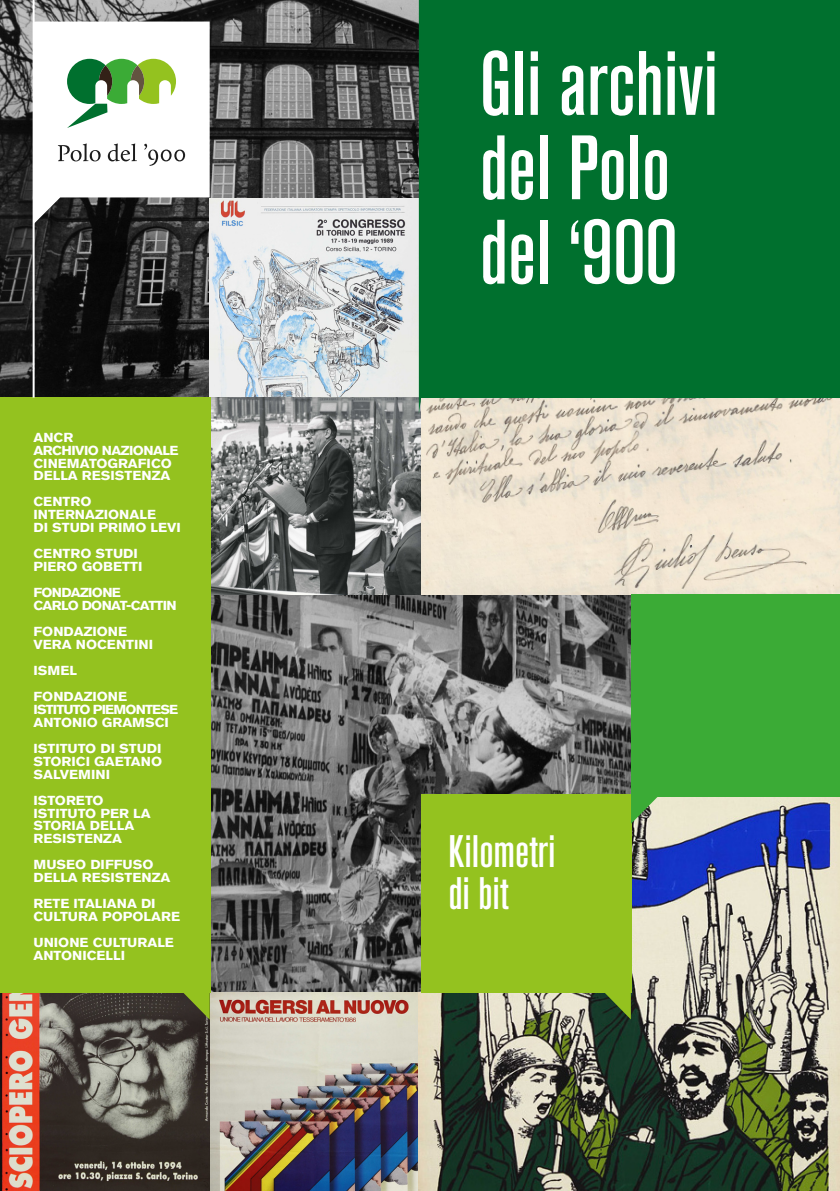
<style>
.page{position:relative;width:840px;height:1191px;background:#fff}
.page>*{position:absolute;margin:0;border:0;box-sizing:border-box;transform-origin:0 0}
.t1{font:500 condensed 90.4px "Akzidenz Grotesk BQ";color:#fff}
.t2{font:500 condensed 45.2px "Akzidenz Grotesk BQ";color:#fff}
.t3{font:700 13px/13px "Akzidenz Grotesk BQ";color:#fff;scale:1.08 1}
.t4{font:700 13px "Akzidenz Grotesk BQ";letter-spacing:-.05em;color:#fff;scale:1.08 1}
</style>
<div class="page">
<img style="left:0;top:0;width:418px;height:397px">
<img style="left:0;top:992px;width:210px;height:199px">
<img style="left:210px;top:397px;width:211px;height:198px">
<img style="left:210px;top:991px;width:208px;height:200px">
<img style="left:210px;top:198px;width:208px;height:199px">
<img style="left:418px;top:797px;width:421px;height:394px">
<img style="left:421px;top:397px;width:418px;height:198px">
<img style="left:210px;top:595px;width:393px;height:396px">
<div style="left:420px;top:0;width:419px;height:397px;background:#00702e"></div>
<svg style="left:418px;top:0;width:56px;height:414px"></svg>
<div style="left:421px;top:794px;width:210px;height:198px;background:#94c21f"></div>
<div style="left:0;top:397px;width:210px;height:595px;background:#94c21f"></div>
<svg style="left:183px;top:992px;width:26px;height:27px"></svg>
<div style="left:631px;top:594px;width:208px;height:203px;background:#3bab36"></div>
<svg style="left:603px;top:594px;width:55px;height:425px"></svg>
<svg style="left:35px;top:22px;width:174px;height:202px"></svg>
<hr style="left:33px;top:0;width:2px;height:397px;background:#fff">
<p class="t3" style="left:33px;top:430px;width:38px">ANCR</p>
<p class="t3" style="left:33px;top:443px;width:136px">ARCHIVIO NAZIONALE<br>CINEMATOGRAFICO<br>DELLA RESISTENZA</p>
<p class="t3" style="left:33px;top:495px;width:115px">CENTRO<br>INTERNAZIONALE</p>
<p class="t3" style="left:33px;top:521px;width:138px">DI STUDI PRIMO LEVI</p>
<p class="t3" style="left:33px;top:547px;width:102px">CENTRO STUDI<br>PIERO GOBETTI</p>
<p class="t4" style="left:33px;top:585px;width:82px">FONDAZIONE</p>
<p class="t4" style="left:33px;top:598px;width:134px">CARLO DONAT-CATTIN</p>
<p class="t3" style="left:33px;top:625px;width:88px">FONDAZIONE</p>
<p class="t3" style="left:33px;top:638px;width:112px">VERA NOCENTINI</p>
<p class="t3" style="left:33px;top:664px;width:42px">ISMEL</p>
<p class="t3" style="left:33px;top:690px;width:135px">FONDAZIONE<br>ISTITUTO PIEMONTESE<br>ANTONIO GRAMSCI</p>
<p class="t3" style="left:33px;top:741px;width:121px;text-align:justify">ISTITUTO DI STUDI STORICI GAETANO SALVEMINI</p>
<p class="t3" style="left:33px;top:793px;width:66px">ISTORETO</p>
<p class="t3" style="left:33px;top:806px;width:110px">ISTITUTO PER LA<br>STORIA DELLA<br>RESISTENZA</p>
<p class="t3" style="left:33px;top:858px;width:128px">MUSEO DIFFUSO<br>DELLA RESISTENZA</p>
<p class="t3" style="left:33px;top:897px;width:137px">RETE ITALIANA DI<br>CULTURA POPOLARE</p>
<p class="t3" style="left:33px;top:936px;width:131px">UNIONE CULTURALE<br>ANTONICELLI</p>
<p class="t1" style="left:479px;top:32px;width:240px">Gli archivi</p>
<p class="t1" style="left:479px;top:117px;width:192px">del Polo</p>
<p class="t1" style="left:479px;top:201px;width:199px">del ‘900</p>
<p class="t2" style="left:448px;top:825px;width:109px">Kilometri</p>
<p class="t2" style="left:448px;top:868px;width:62px">di bit</p>
</div>
